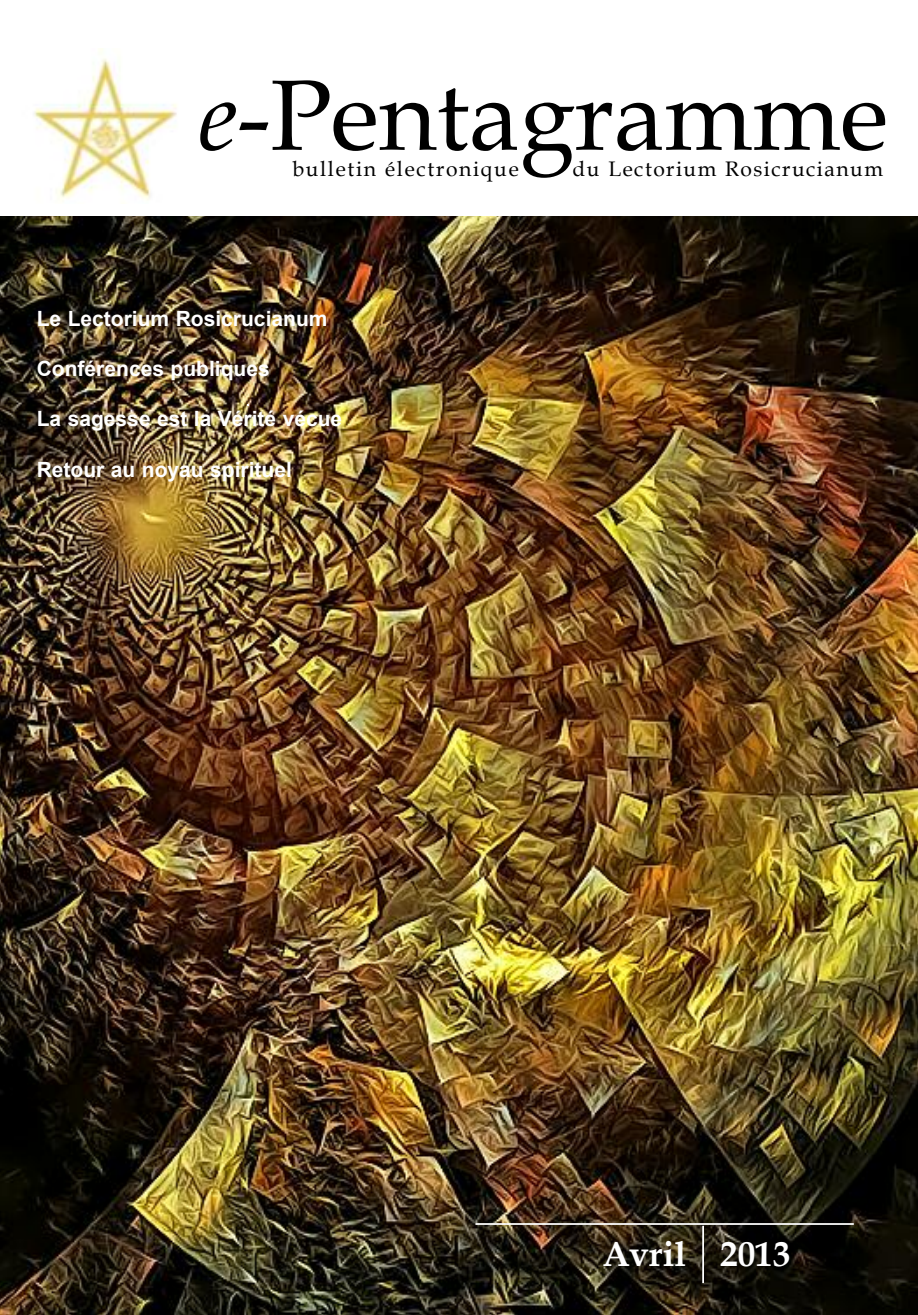
<style>
.page{position:relative;width:918px;height:1315px;background:#fff}
.page>*{position:absolute;margin:0;border:0;box-sizing:border-box;transform-origin:0 0}
.t1{font:99.75px "Book Antiqua";color:#000}
.t2{font:700 35px "Book Antiqua";color:#fff}
.t3{font:700 21px "Arial";color:#fff}
.t4{font:21px "Book Antiqua";letter-spacing:.07em;color:#000}
.s1{font-style:italic}
</style>
<div class="page">
<img style="left:34px;top:48px;width:143px;height:152px">
<img style="left:0;top:217px;width:917px;height:1097px">
<hr style="left:702px;top:1225px;width:1px;height:57px;background:#fff">
<hr style="left:475px;top:1222px;width:378px;height:2px;background:#fff">
<h1 class="t1" style="left:198px;top:57px;width:691px"><span class="s1">e</span>-Pentagramme</h1>
<p class="t4" style="left:292px;top:156px;width:228px">bulletin électronique</p>
<p class="t4" style="left:572px;top:156px;width:312px">du Lectorium Rosicrucianum</p>
<p class="t3" style="left:37px;top:306px;width:292px">Le Lectorium Rosicrucianum</p>
<p class="t3" style="left:37px;top:357px;width:234px">Conférences publiques</p>
<p class="t3" style="left:37px;top:407px;width:307px">La sagesse est la Vérité vécue</p>
<p class="t3" style="left:37px;top:457px;width:256px">Retour au noyau spirituel</p>
<h2 class="t2" style="left:602px;top:1233px;width:189px">Avril 2013</h2>
</div>
